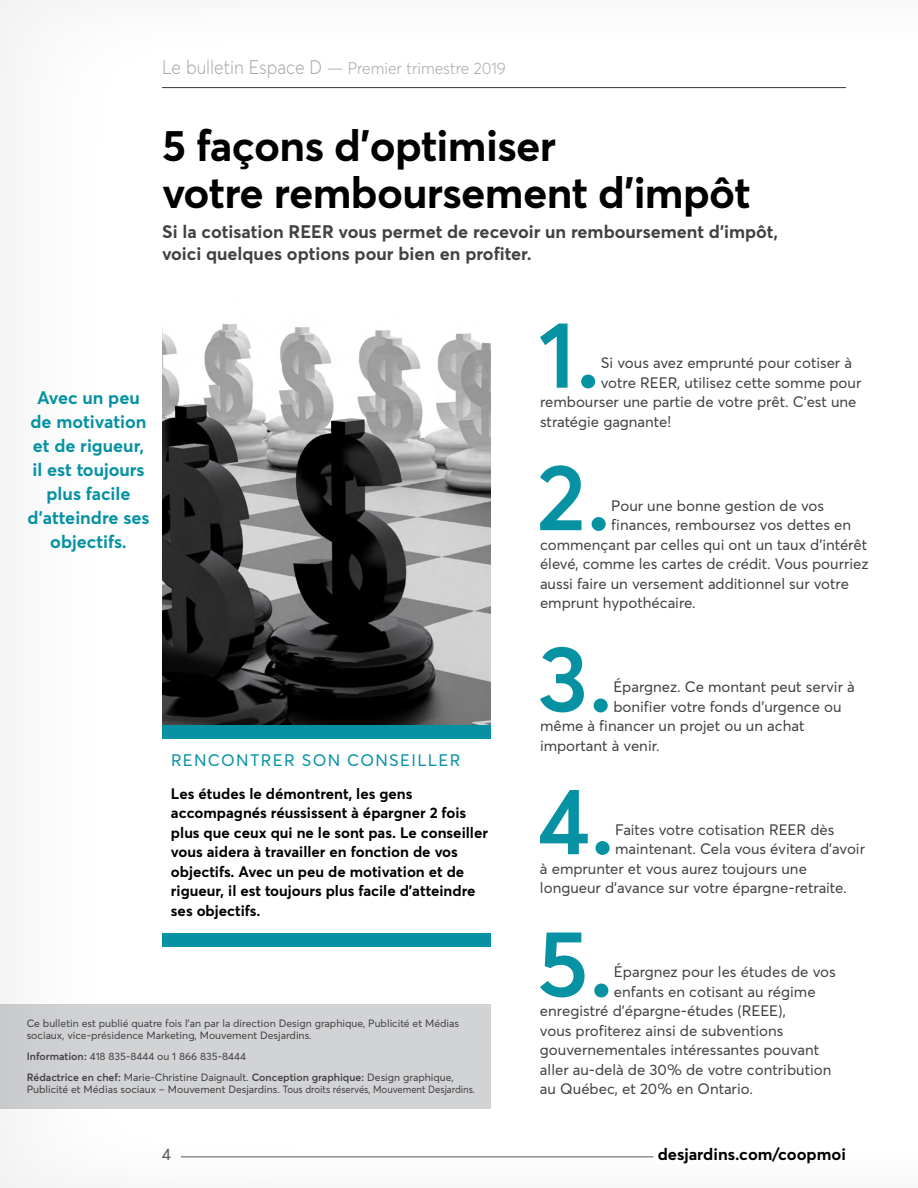
<style>
.page{position:relative;width:918px;height:1188px;background:#fff}
.page>*{position:absolute;margin:0;border:0;box-sizing:border-box;transform-origin:0 0}
.t1{font:600 93.45px "Averta";color:#0692a3}
.t2{font:700 43.5px/46.5px "Averta";letter-spacing:-.015em;color:#000}
.t3{font:700 18px/21.8px "Averta";color:#414042}
.t4{font:700 18px/24px "Averta";color:#0692a3;text-align:center}
.t5{font:300 16.5px "Averta";color:#a7a9ac;scale:.95 1}
.t6{font:16.5px "Averta";letter-spacing:.08em;color:#0692a3}
.t7{font:700 16.5px "Averta";color:#000}
.t8{font:16.5px "Averta";color:#58595b}
.t9{font:15px "Averta";color:#414042}
.t10{font:700 15px/19.5px "Averta";color:#000}
.t11{font:10.5px/12px "Averta";color:#414042}
.s1{font-size:19.5px}
.s2{font-weight:600}
</style>
<div class="page">
<img style="left:162px;top:324px;width:328px;height:401px">
<div style="left:0;top:1004px;width:490px;height:105px;background:#d1d3d4"></div>
<div style="left:162px;top:725px;width:328px;height:13px;background:#0692a3"></div>
<div style="left:162px;top:934px;width:328px;height:13px;background:#0692a3"></div>
<p class="t5" style="left:162px;top:58px;width:364px"><span class="s1">Le bulletin Espace D</span> — Premier trimestre 2019</p>
<h2 class="t2" style="left:162px;top:122px;width:590px">5 façons d’optimiser<br>votre remboursement d’impôt</h2>
<p class="t3" style="left:162px;top:221px;width:618px">Si la cotisation REER vous permet de recevoir un remboursement d’impôt, voici quelques options pour bien en profiter.</p>
<p class="t4" style="left:28px;top:385px;width:123px">Avec un peu de motivation et de rigueur, il est toujours plus facile d’atteindre ses objectifs.</p>
<p class="t6" style="left:171px;top:750px;width:102px">Rencontrer</p>
<p class="t6" style="left:302px;top:750px;width:148px">son conseiller</p>
<p class="t10" style="left:171px;top:784px;width:319px">Les études le démontrent, les gens accompagnés réussissent à épargner 2 fois plus que ceux qui ne le sont pas. Le conseiller vous aidera à travailler en fonction de vos objectifs. Avec un peu de motivation et de rigueur, il est toujours plus facile d’atteindre ses objectifs.</p>
<p class="t11" style="left:27px;top:1017px;width:434px">Ce bulletin est publié quatre fois l’an par la direction Design graphique, Publicité et Médias sociaux, vice-présidence Marketing, Mouvement Desjardins.</p>
<p class="t11" style="left:27px;top:1046px;width:429px;line-height:21px"><span class="s2">Information :</span> 418 835-8444 ou 1 866 835-8444<br><span class="s2">Rédactrice en chef:</span> Marie-Christine Daignault. <span class="s2">Conception -graphique:</span> Design graphique,</p>
<p class="t11" style="left:27px;top:1083px;width:450px">Publicité et Médias sociaux – Mouvement Desjardins. Tous droits réservés, Mouvement Desjardins.</p>
<h1 class="t1" style="left:538px;top:296px;width:64px">1.</h1>
<p class="t9" style="left:601px;top:354px;width:253px">Si vous avez emprunté pour cotiser à</p>
<p class="t9" style="left:601px;top:373px;width:262px">votre REER, utilisez cette somme pour</p>
<p class="t9" style="left:540px;top:393px;width:318px">rembourser une partie de votre prêt. C’est une</p>
<p class="t9" style="left:540px;top:412px;width:133px">stratégie gagnante!</p>
<h1 class="t1" style="left:536px;top:438px;width:76px">2.</h1>
<p class="t9" style="left:611px;top:496px;width:214px">Pour une bonne gestion de vos</p>
<p class="t9" style="left:611px;top:516px;width:241px">finances, remboursez vos dettes en</p>
<p class="t9" style="left:540px;top:535px;width:329px">commençant par celles qui ont un taux d’intérêt</p>
<p class="t9" style="left:540px;top:555px;width:330px">élevé, comme les cartes de crédit. Vous pourriez</p>
<p class="t9" style="left:540px;top:574px;width:310px">aussi faire un versement additionnel sur votre</p>
<p class="t9" style="left:540px;top:594px;width:157px">emprunt hypothécaire.</p>
<h1 class="t1" style="left:537px;top:620px;width:77px">3.</h1>
<p class="t9" style="left:613px;top:678px;width:243px">Épargnez. Ce montant peut servir à</p>
<p class="t9" style="left:613px;top:697px;width:230px">bonifier votre fonds d’urgence ou</p>
<p class="t9" style="left:540px;top:717px;width:266px">même à financer un projet ou un achat</p>
<p class="t9" style="left:540px;top:736px;width:121px">important à venir.</p>
<h1 class="t1" style="left:537px;top:762px;width:80px">4.</h1>
<p class="t9" style="left:615px;top:820px;width:221px">Faites votre cotisation REER dès</p>
<p class="t9" style="left:615px;top:840px;width:251px">maintenant. Cela vous évitera d’avoir</p>
<p class="t9" style="left:540px;top:859px;width:268px">à emprunter et vous aurez toujours une</p>
<p class="t9" style="left:540px;top:879px;width:308px">longueur d’avance sur votre épargne-retraite.</p>
<h1 class="t1" style="left:537px;top:905px;width:79px">5.</h1>
<p class="t9" style="left:614px;top:963px;width:223px">Épargnez pour les études de vos</p>
<p class="t9" style="left:614px;top:982px;width:203px">enfants en cotisant au régime</p>
<p class="t9" style="left:540px;top:1002px;width:248px">enregistré d’épargne-études (REEE),</p>
<p class="t9" style="left:540px;top:1021px;width:245px">vous profiterez ainsi de subventions</p>
<p class="t9" style="left:540px;top:1041px;width:281px">gouvernementales intéressantes pouvant</p>
<p class="t9" style="left:540px;top:1060px;width:293px">aller au-delà de 30% de votre contribution</p>
<p class="t9" style="left:540px;top:1080px;width:215px">au Québec, et 20% en Ontario.</p>
<p class="t8" style="left:162px;top:1144px;width:11px">4</p>
<p class="t7" style="left:658px;top:1144px;width:190px">desjardins.com/coopmoi</p>
</div>
